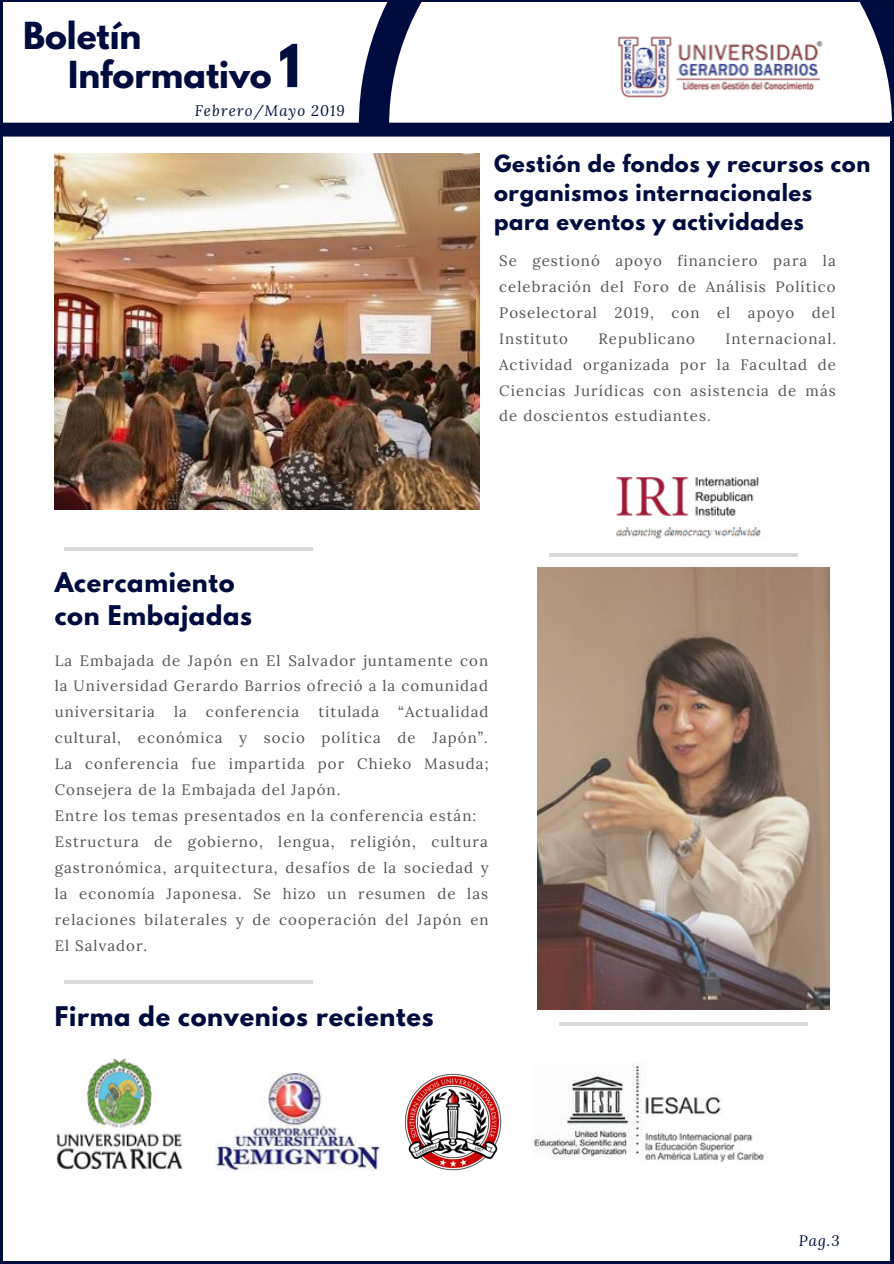
<style>
.page{position:relative;width:894px;height:1264px;background:#fff}
.page>*{position:absolute;margin:0;border:0;box-sizing:border-box;transform-origin:0 0}
.t1{font:700 52.5px "League Spartan";color:#000c3e}
.t2{font:700 33px/38.2px "League Spartan";color:#000c3e}
.t3{font:700 24px/32.7px "League Spartan";letter-spacing:.03em;color:#000c3e}
.t4{font:700 21px/29.2px "League Spartan";letter-spacing:.03em;color:#000c3e}
.t5{font:15px/26px "Lora";letter-spacing:.07em;color:#545454;text-align:justify}
.t6{font:italic 15px "Lora";letter-spacing:.07em;color:#000c3e}
</style>
<div class="page">
<img style="left:55px;top:153px;width:424px;height:356px">
<hr style="left:549px;top:553px;width:248px;height:4px;background:#dadada">
<hr style="left:64px;top:547px;width:249px;height:3px;background:#000">
<img style="left:616px;top:477px;width:146px;height:62px">
<img style="left:537px;top:568px;width:292px;height:441px">
<img style="left:56px;top:1058px;width:127px;height:111px">
<img style="left:215px;top:1072px;width:166px;height:98px">
<img style="left:404px;top:1073px;width:97px;height:97px">
<img style="left:532px;top:1065px;width:234px;height:98px">
<hr style="left:558px;top:1022px;width:249px;height:4px;background:#dadada">
<svg style="left:64px;top:980px;width:249px;height:3px"></svg>
<hr style="left:0;top:1261px;width:893px;height:2px;background:#000c3e">
<svg style="left:2px;top:123px;width:888px;height:14px;background:#081344"></svg>
<hr style="left:0;top:0;width:2px;height:1263px;background:#000c3e">
<hr style="left:890px;top:121px;width:3px;height:1142px;background:#000c3e">
<hr style="left:0;top:0;width:893px;height:2px;background:#000c3e">
<svg style="left:359px;top:2px;width:534px;height:123px"></svg>
<h2 class="t2" style="left:68px;top:21px;width:205px;text-indent:-45px">Boletín<br>Informativo</h2>
<p class="t6" style="left:195px;top:101px;width:152px">Febrero/Mayo 2019</p>
<h1 class="t1" style="left:278px;top:40px;width:23px">1</h1>
<h3 class="t3" style="left:55px;top:569px;width:199px">Acercamiento con Embajadas</h3>
<h3 class="t4" style="left:494px;top:151px;width:377px">Gestión de fondos y recursos con organismos internacionales para eventos y actividades</h3>
<p class="t5" style="left:499px;top:247px;width:338px">Se gestionó apoyo financiero para la celebración del Foro de Análisis Político Poselectoral 2019, con el apoyo del Instituto</p>
<p class="t5" style="left:499px;top:325px;width:338px;text-indent:226px">Internacional.<br>Actividad organizada por la Facultad de Ciencias Jurídicas con asistencia de más de doscientos estudiantes.</p>
<p class="t5" style="left:598px;top:325px;width:98px">Republicano</p>
<p class="t5" style="left:55px;top:647px;width:435px">La Embajada de Japón en El Salvador juntamente con la Universidad Gerardo Barrios ofreció a la comunidad universitaria</p>
<p class="t5" style="left:55px;top:699px;width:435px;text-align:left;text-indent:343px">“Actualidad cultural, económica y socio política de Japón”.<br>La conferencia fue impartida por Chieko Masuda; Consejera de la Embajada del Japón.<br>Entre los temas presentados en la conferencia están:<br>Estructura de gobierno, lengua, religión, cultura gastronómica, arquitectura, desafíos de la sociedad y la economía Japonesa. Se hizo un resumen de las relaciones bilaterales y de cooperación del Japón en El Salvador.</p>
<p class="t5" style="left:174px;top:699px;width:14px">la</p>
<p class="t5" style="left:206px;top:699px;width:95px">conferencia</p>
<p class="t5" style="left:318px;top:699px;width:62px">titulada</p>
<h3 class="t3" style="left:55px;top:1003px;width:380px">Firma de convenios recientes</h3>
<p class="t6" style="left:798px;top:1230px;width:42px">Pag.3</p>
</div>
